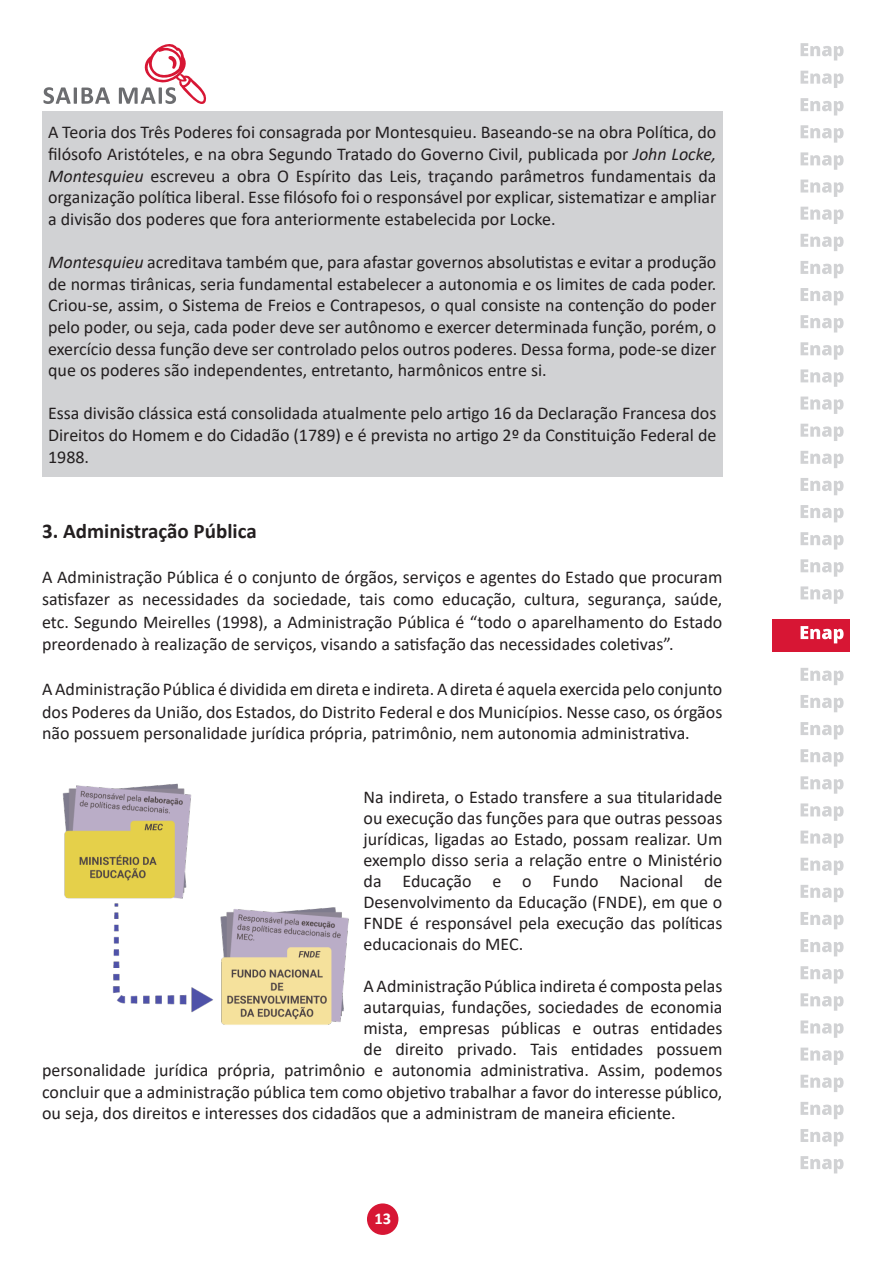
<style>
.page{position:relative;width:893px;height:1263px;background:#fff}
.page>*{position:absolute;margin:0;border:0;box-sizing:border-box;transform-origin:0 0}
.Sub_titulo{font:700 21px "Calibri";color:#231f20}
.texto{font:18px/21.6px "Calibri";color:#231f20;text-align:justify}
.t1{font:700 16.5px "Calibri";color:#fff}
.s1{font-style:italic}
</style>
<div class="page">
<div style="left:367px;top:1203px;width:31px;height:32px;background:#d71634;border-radius:50%"></div>
<div style="left:772px;top:619px;width:77px;height:32px;background:#d71634"></div>
<svg style="left:801px;top:626px;width:43px;height:17px"></svg>
<svg style="left:801px;top:98px;width:43px;height:17px"></svg>
<svg style="left:801px;top:125px;width:43px;height:18px"></svg>
<svg style="left:801px;top:152px;width:43px;height:18px"></svg>
<svg style="left:801px;top:180px;width:43px;height:17px"></svg>
<svg style="left:801px;top:207px;width:43px;height:17px"></svg>
<svg style="left:801px;top:234px;width:43px;height:17px"></svg>
<svg style="left:801px;top:261px;width:43px;height:17px"></svg>
<svg style="left:801px;top:288px;width:43px;height:17px"></svg>
<svg style="left:801px;top:315px;width:43px;height:17px"></svg>
<svg style="left:801px;top:342px;width:43px;height:18px"></svg>
<svg style="left:801px;top:369px;width:43px;height:18px"></svg>
<svg style="left:801px;top:397px;width:43px;height:17px"></svg>
<svg style="left:801px;top:424px;width:43px;height:17px"></svg>
<svg style="left:801px;top:451px;width:43px;height:17px"></svg>
<svg style="left:801px;top:478px;width:43px;height:17px"></svg>
<svg style="left:801px;top:505px;width:43px;height:17px"></svg>
<svg style="left:801px;top:532px;width:43px;height:17px"></svg>
<svg style="left:801px;top:559px;width:43px;height:18px"></svg>
<svg style="left:801px;top:586px;width:43px;height:18px"></svg>
<svg style="left:801px;top:668px;width:43px;height:17px"></svg>
<svg style="left:801px;top:695px;width:43px;height:17px"></svg>
<svg style="left:801px;top:722px;width:43px;height:17px"></svg>
<svg style="left:801px;top:749px;width:43px;height:17px"></svg>
<svg style="left:801px;top:776px;width:43px;height:18px"></svg>
<svg style="left:801px;top:803px;width:43px;height:18px"></svg>
<svg style="left:801px;top:830px;width:43px;height:18px"></svg>
<svg style="left:801px;top:858px;width:43px;height:17px"></svg>
<svg style="left:801px;top:885px;width:43px;height:17px"></svg>
<svg style="left:801px;top:912px;width:43px;height:17px"></svg>
<svg style="left:801px;top:939px;width:43px;height:17px"></svg>
<svg style="left:801px;top:966px;width:43px;height:17px"></svg>
<svg style="left:801px;top:993px;width:43px;height:18px"></svg>
<svg style="left:801px;top:1020px;width:43px;height:18px"></svg>
<svg style="left:801px;top:1047px;width:43px;height:18px"></svg>
<svg style="left:801px;top:1075px;width:43px;height:17px"></svg>
<svg style="left:801px;top:1102px;width:43px;height:17px"></svg>
<svg style="left:801px;top:1129px;width:43px;height:17px"></svg>
<svg style="left:801px;top:1156px;width:43px;height:17px"></svg>
<svg style="left:801px;top:71px;width:43px;height:17px"></svg>
<svg style="left:801px;top:43px;width:43px;height:18px"></svg>
<svg style="left:43px;top:87px;width:67px;height:17px"></svg>
<svg style="left:119px;top:44px;width:87px;height:60px"></svg>
<div style="left:42px;top:111px;width:680px;height:366px;background:#d1d2d4"></div>
<img style="left:62px;top:783px;width:287px;height:242px">
<p class="texto" style="left:48px;top:121px;width:670px">A Teoria dos Três Poderes foi consagrada por Montesquieu. Baseando-se na obra Política, do filósofo Aristóteles, e na obra Segundo Tratado do Governo Civil, publicada por <span class="s1">John Locke, Montesquieu</span> escreveu a obra O Espírito das Leis, traçando parâmetros fundamentais da organização política liberal. Esse filósofo foi o responsável por explicar, sistematizar e ampliar a divisão dos poderes que fora anteriormente estabelecida por Locke.</p>
<p class="texto" style="left:48px;top:251px;width:670px"><span class="s1">Montesquieu</span> acreditava também que, para afastar governos absolutistas e evitar a produção de normas tirânicas, seria fundamental estabelecer a autonomia e os limites de cada poder.<br>Criou-se, assim, o Sistema de Freios e Contrapesos, o qual consiste na contenção do poder pelo poder, ou seja, cada poder deve ser autônomo e exercer determinada função, porém, o exercício dessa função deve ser controlado pelos outros poderes. Dessa forma, pode-se dizer que os poderes são independentes, entretanto, harmônicos entre si.</p>
<p class="texto" style="left:48px;top:402px;width:670px">Essa divisão clássica está consolidada atualmente pelo artigo 16 da Declaração Francesa dos Direitos do Homem e do Cidadão (1789) e é prevista no artigo 2º da Constituição Federal de 1988.</p>
<p class="Sub_titulo" style="left:42px;top:516px;width:216px">3. Administração Pública</p>
<p class="texto" style="left:42px;top:565px;width:682px;line-height:22.5px">A Administração Pública é o conjunto de órgãos, serviços e agentes do Estado que procuram satisfazer as necessidades da sociedade, tais como educação, cultura, segurança, saúde, etc. Segundo Meirelles (1998), a Administração Pública é “todo o aparelhamento do Estado preordenado à realização de serviços, visando a satisfação das necessidades coletivas”.</p>
<p class="texto" style="left:42px;top:678px;width:682px;line-height:22px">A Administração Pública é dividida em direta e indireta. A direta é aquela exercida pelo conjunto dos Poderes da União, dos Estados, do Distrito Federal e dos Municípios. Nesse caso, os órgãos não possuem personalidade jurídica própria, patrimônio, nem autonomia administrativa.</p>
<p class="texto" style="left:364px;top:786px;width:360px;line-height:21px">Na indireta, o Estado transfere a sua titularidade ou execução das funções para que outras pessoas jurídicas, ligadas ao Estado, possam realizar. Um exemplo disso seria a relação entre o Ministério da Educação e o Fundo Nacional de Desenvolvimento da Educação (FNDE), em que o FNDE é responsável pela execução das políticas educacionais do MEC.</p>
<p class="texto" style="left:364px;top:975px;width:360px">A Administração Pública indireta é composta pelas</p>
<p class="texto" style="left:364px;top:996px;width:360px">autarquias, fundações, sociedades de economia</p>
<p class="texto" style="left:364px;top:1017px;width:360px">mista, empresas públicas e outras entidades</p>
<p class="texto" style="left:364px;top:1038px;width:360px">de direito privado. Tais entidades possuem</p>
<p class="texto" style="left:42px;top:1059px;width:682px">personalidade jurídica própria, patrimônio e autonomia administrativa. Assim, podemos</p>
<p class="texto" style="left:42px;top:1080px;width:682px">concluir que a administração pública tem como objetivo trabalhar a favor do interesse público,</p>
<p class="texto" style="left:42px;top:1102px;width:635px">ou seja, dos direitos e interesses dos cidadãos que a administram de maneira eficiente.</p>
<p class="t1" style="left:374px;top:1207px;width:18px">13</p>
</div>
